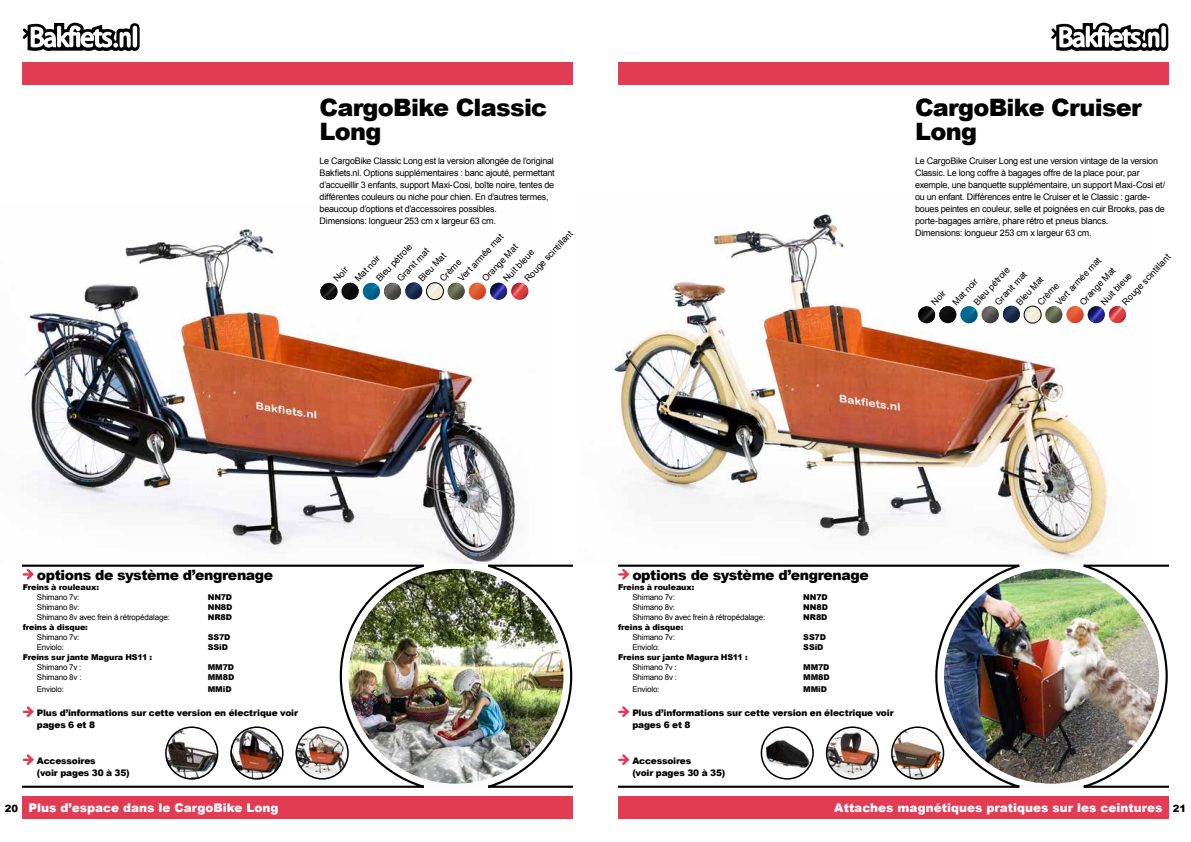
<style>
.page{position:relative;width:1191px;height:842px;background:#fff}
.page>*{position:absolute;margin:0;border:0;box-sizing:border-box;transform-origin:0 0}
.t1{font:900 24px/24px "Arial";letter-spacing:-.03em;color:#000}
.t2{font:900 14px "Arial";letter-spacing:-.025em;color:#000}
.t3{font:900 12px "Arial";color:#fff}
.t4{font:9px/12px "Arial";letter-spacing:-.025em;color:#000}
.t5{font:900 9px/12px "Arial";letter-spacing:-.015em;color:#000}
.t6{font:8px "Arial";letter-spacing:-.02em;color:#000}
.t7{font:900 8px "Arial";letter-spacing:-.01em;color:#000}
.s1{font-size:10px;color:#000}
</style>
<div class="page">
<img style="left:348px;top:569px;width:215px;height:215px;border-radius:106px">
<svg style="left:23px;top:564px;width:416px;height:224px"></svg>
<img style="left:473px;top:563px;width:100px;height:225px">
<div style="left:23px;top:62px;width:550px;height:23px;background:#e23c55"></div>
<svg style="left:23px;top:23px;width:117px;height:28px"></svg>
<div style="left:23px;top:797px;width:550px;height:22px;background:#e23c55"></div>
<img style="left:21px;top:227px;width:508px;height:336px">
<svg style="left:23px;top:569px;width:11px;height:11px"></svg>
<svg style="left:23px;top:706px;width:11px;height:11px"></svg>
<svg style="left:23px;top:754px;width:11px;height:11px"></svg>
<img style="left:165px;top:726px;width:53px;height:54px;border-radius:27px">
<div style="left:165px;top:726px;width:53px;height:54px;border:2px solid #000;border-radius:50%"></div>
<img style="left:230px;top:729px;width:53px;height:51px">
<div style="left:230px;top:726px;width:53px;height:54px;border:2px solid #000;border-radius:50%"></div>
<img style="left:296px;top:726px;width:53px;height:54px;border-radius:27px">
<div style="left:296px;top:726px;width:53px;height:54px;border:2px solid #000;border-radius:50%"></div>
<svg style="left:447px;top:283px;width:18px;height:17px"></svg>
<img style="left:448px;top:283px;width:17px;height:17px;border-radius:9px">
<img style="left:469px;top:283px;width:17px;height:17px;border-radius:9px">
<img style="left:511px;top:283px;width:17px;height:17px;border-radius:9px">
<img style="left:426px;top:283px;width:17px;height:17px;border-radius:9px">
<div style="left:426px;top:282px;width:18px;height:18px;border:1px solid #000;border-radius:50%"></div>
<img style="left:490px;top:283px;width:17px;height:17px;border-radius:9px">
<img style="left:405px;top:282px;width:17px;height:17px;border-radius:9px">
<img style="left:384px;top:283px;width:17px;height:17px;border-radius:9px">
<img style="left:363px;top:283px;width:17px;height:17px;border-radius:9px">
<img style="left:342px;top:283px;width:17px;height:17px;border-radius:9px">
<img style="left:320px;top:283px;width:17px;height:17px;border-radius:9px">
<img style="left:944px;top:569px;width:215px;height:215px;border-radius:107px">
<svg style="left:618px;top:564px;width:416px;height:224px"></svg>
<img style="left:1068px;top:564px;width:100px;height:224px">
<div style="left:618px;top:62px;width:550px;height:23px;background:#e23c55"></div>
<svg style="left:1051px;top:23px;width:117px;height:28px"></svg>
<div style="left:618px;top:797px;width:550px;height:22px;background:#e23c55"></div>
<img style="left:611px;top:214px;width:515px;height:347px">
<svg style="left:618px;top:569px;width:11px;height:11px"></svg>
<svg style="left:618px;top:706px;width:11px;height:11px"></svg>
<svg style="left:618px;top:754px;width:11px;height:11px"></svg>
<img style="left:761px;top:726px;width:53px;height:54px">
<div style="left:760px;top:726px;width:54px;height:54px;border:2px solid #000;border-radius:50%"></div>
<img style="left:826px;top:726px;width:53px;height:54px;border-radius:27px">
<div style="left:826px;top:726px;width:53px;height:54px;border:2px solid #000;border-radius:50%"></div>
<img style="left:891px;top:726px;width:53px;height:54px;border-radius:27px">
<div style="left:891px;top:726px;width:53px;height:54px;border:2px solid #000;border-radius:50%"></div>
<img style="left:1045px;top:306px;width:17px;height:17px;border-radius:9px">
<img style="left:1066px;top:306px;width:17px;height:17px;border-radius:9px">
<img style="left:1109px;top:306px;width:17px;height:17px;border-radius:9px">
<img style="left:1024px;top:306px;width:17px;height:17px;border-radius:9px">
<div style="left:1023px;top:306px;width:18px;height:18px;border:1px solid #000;border-radius:50%"></div>
<img style="left:1087px;top:306px;width:17px;height:17px;border-radius:9px">
<img style="left:1003px;top:306px;width:17px;height:17px;border-radius:9px">
<img style="left:981px;top:306px;width:17px;height:17px;border-radius:9px">
<img style="left:960px;top:306px;width:17px;height:17px;border-radius:9px">
<img style="left:939px;top:306px;width:17px;height:17px;border-radius:9px">
<img style="left:918px;top:306px;width:17px;height:17px;border-radius:9px">
<h1 class="t1" style="left:319px;top:95px;width:229px">CargoBike Classic<br>Long</h1>
<p class="t4" style="left:319px;top:155px;width:237px">Le CargoBike Classic Long est la version allongée de l’original Bakfiets.nl. Options supplémentaires : banc ajouté, permettant d’accueillir 3 enfants, support Maxi-Cosi, boîte noire, tentes de différentes couleurs ou niche pour chien. En d’autres termes, beaucoup d’options et d’accessoires possibles.<br>Dimensions: longueur 253 cm x largeur 63 cm.</p>
<p class="t4" style="left:509px;top:264px;width:67px;line-height:15.5px;text-indent:-14px;rotate:-47deg">Nuit bleue<br>Rouge scintillant</p>
<p class="t4" style="left:453px;top:274px;width:65px;line-height:17.5px;text-align:right;rotate:-47deg">Vert armée mat<br>Orange Mat</p>
<p class="t4" style="left:373px;top:276px;width:50px;rotate:-47deg">Bleu pétrole</p>
<p class="t4" style="left:394px;top:276px;width:44px;rotate:-47deg">Granit mat</p>
<p class="t4" style="left:416px;top:276px;width:37px;rotate:-47deg">Bleu Mat</p>
<p class="t4" style="left:331px;top:276px;width:18px;rotate:-47deg">Noir</p>
<p class="t4" style="left:352px;top:276px;width:34px;rotate:-47deg">Mat noir</p>
<p class="t4" style="left:437px;top:276px;width:29px;rotate:-47deg">Crème</p>
<h1 class="t1" style="left:915px;top:95px;width:228px">CargoBike Cruiser<br>Long</h1>
<p class="t4" style="left:915px;top:155px;width:252px">Le CargoBike Cruiser Long est une version vintage de la version Classic. Le long coffre à bagages offre de la place pour, par exemple, une banquette supplémentaire, un support Maxi-Cosi et/ ou un enfant. Différences entre le Cruiser et le Classic : garde&shy;boues peintes en couleur, selle et poignées en cuir Brooks, pas de porte-bagages arrière, phare rétro et pneus blancs.<br>Dimensions: longueur 253 cm x largeur 63 cm.</p>
<p class="t4" style="left:1107px;top:288px;width:67px;line-height:15.5px;text-indent:-14px;rotate:-47deg">Nuit bleue<br>Rouge scintillant</p>
<p class="t4" style="left:1051px;top:298px;width:65px;line-height:17.5px;text-align:right;rotate:-47deg">Vert armée mat<br>Orange Mat</p>
<p class="t4" style="left:971px;top:299px;width:50px;rotate:-47deg">Bleu pétrole</p>
<p class="t4" style="left:992px;top:299px;width:44px;rotate:-47deg">Granit mat</p>
<p class="t4" style="left:1013px;top:299px;width:37px;rotate:-47deg">Bleu Mat</p>
<p class="t4" style="left:928px;top:299px;width:18px;rotate:-47deg">Noir</p>
<p class="t4" style="left:950px;top:299px;width:34px;rotate:-47deg">Mat noir</p>
<p class="t4" style="left:1034px;top:299px;width:29px;rotate:-47deg">Crème</p>
<h2 class="t2" style="left:37px;top:564px;width:238px">options de système d’engrenage</h2>
<p class="t7" style="left:23px;top:581px;width:78px">Freins à rouleaux:</p>
<p class="t6" style="left:37px;top:591px;width:44px">Shimano 7v:</p>
<p class="t7" style="left:208px;top:591px;width:26px">NN7D</p>
<p class="t6" style="left:37px;top:601px;width:44px">Shimano 8v:</p>
<p class="t7" style="left:208px;top:601px;width:26px">NN8D</p>
<p class="t6" style="left:37px;top:611px;width:134px">Shimano 8v avec frein à rétropédalage:</p>
<p class="t7" style="left:208px;top:611px;width:26px">NR8D</p>
<p class="t7" style="left:23px;top:621px;width:67px">freins à disque:</p>
<p class="t6" style="left:37px;top:631px;width:44px">Shimano 7v:</p>
<p class="t7" style="left:208px;top:631px;width:24px">SS7D</p>
<p class="t6" style="left:37px;top:641px;width:29px">Enviolo:</p>
<p class="t7" style="left:208px;top:641px;width:22px">SSiD</p>
<p class="t7" style="left:23px;top:651px;width:131px">Freins sur jante Magura HS11 :</p>
<p class="t6" style="left:37px;top:661px;width:46px">Shimano 7v :</p>
<p class="t7" style="left:208px;top:661px;width:28px">MM7D</p>
<p class="t6" style="left:37px;top:671px;width:46px">Shimano 8v :</p>
<p class="t7" style="left:208px;top:671px;width:28px">MM8D</p>
<p class="t6" style="left:37px;top:683px;width:29px">Enviolo:</p>
<p class="t7" style="left:208px;top:683px;width:25px">MMiD</p>
<p class="t5" style="left:37px;top:706px;width:263px">Plus d’informations sur cette version en électrique voir pages 6 et 8</p>
<p class="t5" style="left:37px;top:754px;width:94px">Accessoires<br>(voir pages 30 à 35)</p>
<h3 class="t3" style="left:5px;top:799px;width:275px"><span class="s1">20</span> Plus d’espace dans le CargoBike Long</h3>
<h2 class="t2" style="left:632px;top:564px;width:238px">options de système d’engrenage</h2>
<p class="t7" style="left:618px;top:581px;width:78px">Freins à rouleaux:</p>
<p class="t6" style="left:632px;top:591px;width:44px">Shimano 7v:</p>
<p class="t7" style="left:803px;top:591px;width:26px">NN7D</p>
<p class="t6" style="left:632px;top:601px;width:44px">Shimano 8v:</p>
<p class="t7" style="left:803px;top:601px;width:26px">NN8D</p>
<p class="t6" style="left:632px;top:611px;width:134px">Shimano 8v avec frein à rétropédalage:</p>
<p class="t7" style="left:803px;top:611px;width:26px">NR8D</p>
<p class="t7" style="left:618px;top:621px;width:67px">freins à disque:</p>
<p class="t6" style="left:632px;top:631px;width:44px">Shimano 7v:</p>
<p class="t7" style="left:803px;top:631px;width:24px">SS7D</p>
<p class="t6" style="left:632px;top:641px;width:29px">Enviolo:</p>
<p class="t7" style="left:803px;top:641px;width:22px">SSiD</p>
<p class="t7" style="left:618px;top:651px;width:131px">Freins sur jante Magura HS11 :</p>
<p class="t6" style="left:632px;top:661px;width:46px">Shimano 7v :</p>
<p class="t7" style="left:803px;top:661px;width:28px">MM7D</p>
<p class="t6" style="left:632px;top:671px;width:46px">Shimano 8v :</p>
<p class="t7" style="left:803px;top:671px;width:28px">MM8D</p>
<p class="t6" style="left:632px;top:683px;width:29px">Enviolo:</p>
<p class="t7" style="left:803px;top:683px;width:25px">MMiD</p>
<p class="t5" style="left:632px;top:706px;width:263px">Plus d’informations sur cette version en électrique voir pages 6 et 8</p>
<p class="t5" style="left:632px;top:754px;width:94px">Accessoires<br>(voir pages 30 à 35)</p>
<h3 class="t3" style="left:834px;top:799px;width:353px">Attaches magnétiques pratiques sur les ceintures <span class="s1">21</span></h3>
</div>
